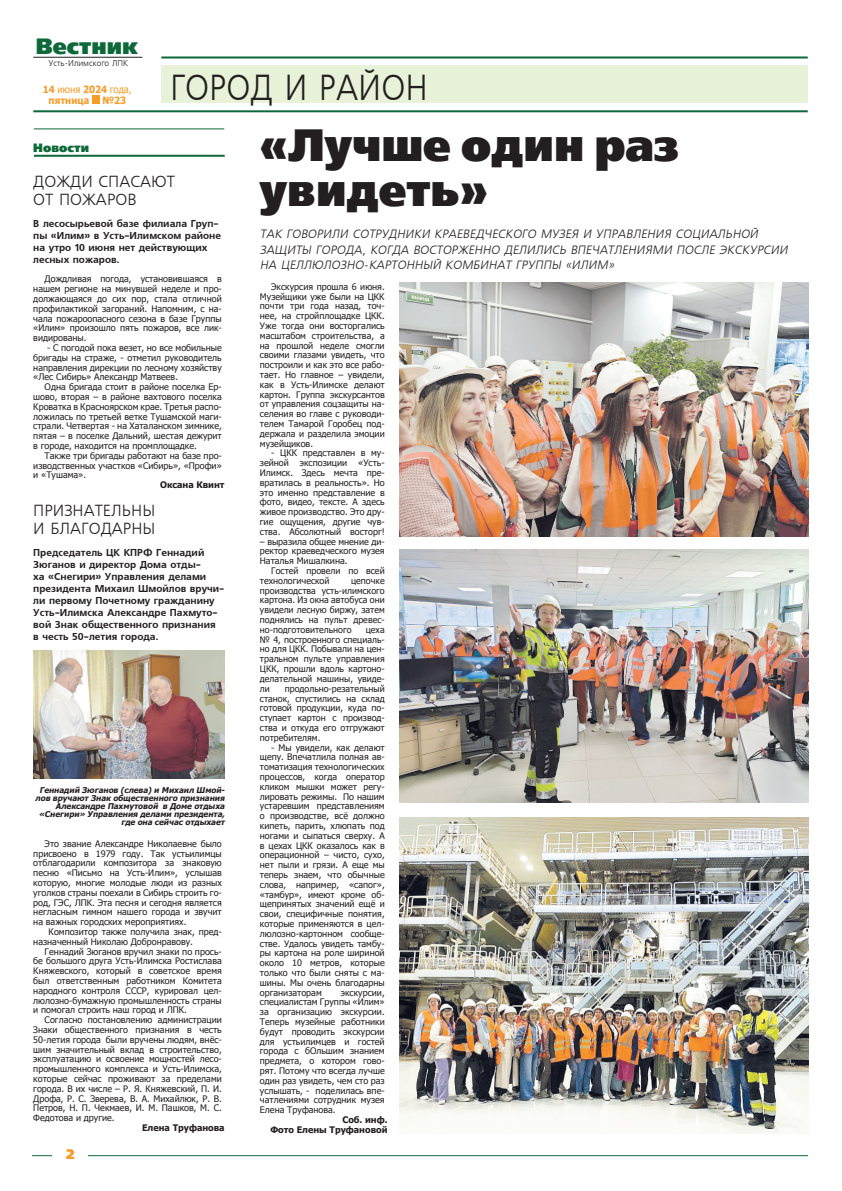
<style>
.page{position:relative;width:842px;height:1191px;background:#fff}
.page>*{position:absolute;margin:0;border:0;box-sizing:border-box;transform-origin:0 0}
.Заголовок36{font:45px/45px "Free Set Extra CTT";color:#231f20}
.t1{font:36px "Free Set";color:#231f20;scale:.9 1}
.t2{font:22px "Free Set Extra CTT";color:#0e693a}
.Подзаголовок_колонки{font:16px/18px "Free Set";color:#231f20}
.t3{font:14px "Free Set Extra CTT";color:#f89b28}
.Заголовок_двойной30{font:italic 12px/15px "Free Set";color:#231f20}
.t4{font:12px "Free Set Extra CTT";color:#0e693a}
.Подзаголовок14{font:10px/12px "Free Set Bold Cyrillic";color:#231f20}
.t5{font:700 10px/11px "Tahoma";color:#f89b28;scale:.94 1}
.Основной_текст9{font:9px/9.8px "Tahoma";color:#231f20;text-align:justify}
.Автор9{font:700 9px "Tahoma";color:#231f20}
.t6{font:8.5px "Free Set";color:#231f20;scale:.96 1}
.Подпись_под_фото8{font:italic 700 8px/8px "Tahoma";color:#231f20;text-align:right}
.s1{font-weight:400}
</style>
<div class="page">
<hr style="left:33px;top:57px;width:109px;height:1px;background:#231f20">
<div style="left:92px;top:96px;width:8px;height:8px;background:#f89b28"></div>
<hr style="left:161px;top:56px;width:647px;height:2px;background:#0e693a">
<hr style="left:33px;top:110px;width:775px;height:2px;background:#0e693a">
<div style="left:161px;top:65px;width:647px;height:37px;background:#e7f2d8"></div>
<hr style="left:32px;top:1155px;width:776px;height:1px;background:#0e693a">
<div style="left:52px;top:1146px;width:36px;height:18px;background:#fff"></div>
<hr style="left:34px;top:155px;width:191px;height:2px;background:#0f6838">
<hr style="left:34px;top:128px;width:190px;height:1px;background:#0f6838">
<img style="left:33px;top:650px;width:192px;height:128px">
<img style="left:400px;top:817px;width:408px;height:316px">
<img style="left:400px;top:283px;width:408px;height:253px">
<img style="left:400px;top:550px;width:408px;height:253px">
<h3 class="t2" style="left:36px;top:34px;width:104px">Вестник</h3>
<p class="t6" style="left:48px;top:59px;width:85px">Усть-Илимского ЛПК</p>
<p class="t5" style="left:49px;top:83px;width:90px;text-indent:-6px">14 <span class="s1">июня</span> 2024 <span class="s1">года, </span>пятница</p>
<p class="t5" style="left:102px;top:94px;width:27px">№23</p>
<p class="t1" style="left:170px;top:69px;width:288px">ГОРОД И РАЙОН</p>
<p class="t4" style="left:33px;top:141px;width:58px">Новости</p>
<p class="Подзаголовок_колонки" style="left:33px;top:173px;width:143px">ДОЖДИ СПАСАЮТ<br>ОТ ПОЖАРОВ</p>
<p class="Подзаголовок14" style="left:33px;top:217px;width:189px">В лесосырьевой базе филиала Груп&shy;пы «Илим» в Усть-Илимском районе на утро 10 июня нет действующих лесных пожаров.</p>
<p class="Основной_текст9" style="left:33px;top:274px;width:190px;text-indent:11px">Дождливая погода, установившаяся в нашем регионе на минувшей неделе и про&shy;должающаяся до сих пор, стала отличной профилактикой загораний. Напомним, с на&shy;чала пожароопасного сезона в базе Группы «Илим» произошло пять пожаров, все лик&shy;видированы.</p>
<p class="Основной_текст9" style="left:33px;top:342px;width:190px;text-indent:14px">- С погодой пока везет, но все мобильные бригады на страже, - отметил руководитель направления дирекции по лесному хозяйству «Лес Сибирь» Александр Матвеев.</p>
<p class="Основной_текст9" style="left:33px;top:381px;width:190px;text-indent:11px">Одна бригада стоит в районе поселка Ер&shy;шово, вторая – в районе вахтового поселка Кроватка в Красноярском крае. Третья распо&shy;ложилась по третьей ветке Тушамской маги&shy;страли. Четвертая - на Хаталанском зимнике, пятая – в поселке Дальний, шестая дежурит в городе, находится на промплощадке.</p>
<p class="Основной_текст9" style="left:33px;top:450px;width:190px;text-indent:11px">Также три бригады работают на базе про&shy;изводственных участков «Сибирь», «Профи» и «Тушама».</p>
<p class="Автор9" style="left:160px;top:479px;width:66px">Оксана Квинт</p>
<p class="Подзаголовок_колонки" style="left:33px;top:503px;width:124px">ПРИЗНАТЕЛЬНЫ<br>И БЛАГОДАРНЫ</p>
<p class="Подзаголовок14" style="left:33px;top:547px;width:193px">Председатель ЦК КПРФ Геннадий<br>Зюганов и директор Дома отды-<br>ха «Снегири» Управления делами президента Михаил Шмойлов вручи&shy;ли первому Почетному гражданину<br>Усть-Илимска Александре Пахмуто&shy;вой Знак общественного признания<br>в честь 50-летия города.</p>
<p class="Подпись_под_фото8" style="left:35px;top:785px;width:193px">Геннадий Зюганов (слева) и Михаил Шмой&shy;лов вручают Знак общественного признания Александре Пахмутовой в Доме отдыха «Снегири» Управления делами президента, где она сейчас отдыхает</p>
<p class="Основной_текст9" style="left:33px;top:838px;width:190px;text-indent:11px">Это звание Александре Николаевне было присвоено в 1979 году. Так устьилимцы отблагодарили композитора за знаковую песню «Письмо на Усть-Илим», услышав которую, многие молодые люди из разных уголков страны поехали в Сибирь строить го&shy;род, ГЭС, ЛПК. Эта песня и сегодня является негласным гимном нашего города и звучит на важных городских мероприятиях.</p>
<p class="Основной_текст9" style="left:33px;top:926px;width:190px;text-indent:15px">Композитор также получила знак, пред&shy;назначенный Николаю Добронравову.</p>
<p class="Основной_текст9" style="left:33px;top:946px;width:190px;text-indent:11px">Геннадий Зюганов вручил знаки по прось&shy;бе большого друга Усть-Илимска Ростислава Княжевского, который в советское время был ответственным работником Комитета народного контроля СССР, курировал цел&shy;люлозно-бумажную промышленность страны и помогал строить наш город и ЛПК.</p>
<p class="Основной_текст9" style="left:33px;top:1014px;width:190px;text-indent:11px">Согласно постановлению администрации Знаки общественного признания в честь 50-летия города были вручены людям, внёс&shy;шим значительный вклад в строительство, эксплуатацию и освоение мощностей лесо&shy;промышленного комплекса и Усть-Илимска, которые сейчас проживают за пределами города. В их числе – Р. Я. Княжевский, П. И.<br>Дрофа, Р. С. Зверева, В. А. Михайлюк, Р. В.<br>Петров, Н. П. Чекмаев, И. М. Пашков, М. С.<br>Федотова и другие.</p>
<p class="Автор9" style="left:142px;top:1121px;width:84px">Елена Труфанова</p>
<h3 class="t3" style="left:65px;top:1146px;width:12px">2</h3>
<p class="Заголовок36" style="left:260px;top:123px;width:420px">«Лучше один раз увидеть»</p>
<p class="Заголовок_двойной30" style="left:260px;top:227px;width:532px">ТАК ГОВОРИЛИ СОТРУДНИКИ КРАЕВЕДЧЕСКОГО МУЗЕЯ И УПРАВЛЕНИЯ СОЦИАЛЬНОЙ<br>ЗАЩИТЫ ГОРОДА, КОГДА ВОСТОРЖЕННО ДЕЛИЛИСЬ ВПЕЧАТЛЕНИЯМИ ПОСЛЕ ЭКСКУРСИИ<br>НА ЦЕЛЛЮЛОЗНО-КАРТОННЫЙ КОМБИНАТ ГРУППЫ «ИЛИМ»</p>
<p class="Основной_текст9" style="left:260px;top:281px;width:126px;text-indent:11px">Экскурсия прошла 6 июня.<br>Музейщики уже были на ЦКК почти три года назад, точ&shy;нее, на стройплощадке ЦКК.<br>Уже тогда они восторгались масштабом строительства, а на прошлой неделе смогли своими глазами увидеть, что построили и как это все рабо&shy;тает. Но главное – увидели, как в Усть-Илимске делают картон. Группа экскурсантов от управления соцзащиты на&shy;селения во главе с руководи&shy;телем Тамарой Горобец под&shy;держала и разделила эмоции музейщиков.</p>
<p class="Основной_текст9" style="left:260px;top:448px;width:126px;text-indent:11px">- ЦКК представлен в му&shy;зейной экспозиции «Усть-Илимск. Здесь мечта пре&shy;вратилась в реальность». Но это именно представление в фото, видео, тексте. А здесь живое производство. Это дру&shy;гие ощущения, другие чув&shy;ства. Абсолютный восторг!</p>
<p class="Основной_текст9" style="left:260px;top:536px;width:126px">– выразила общее мнение ди&shy;ректор краеведческого музея Наталья Мишалкина.</p>
<p class="Основной_текст9" style="left:260px;top:565px;width:126px;text-indent:11px">Гостей провели по всей технологической</p>
<p class="Основной_текст9" style="left:260px;top:575px;width:126px;text-indent:91px">цепочке производства усть-илимского картона. Из окна автобуса они увидели лесную биржу, затем поднялись на пульт древес&shy;но-подготовительного</p>
<p class="Основной_текст9" style="left:260px;top:624px;width:126px;text-indent:106px">цеха № 4, построенного специаль&shy;но для ЦКК. Побывали на цен&shy;тральном пульте управления ЦКК, прошли вдоль картоно&shy;делательной машины, увиде&shy;ли</p>
<p class="Основной_текст9" style="left:260px;top:683px;width:126px;text-indent:25px">продольно-резательный станок, спустились на склад готовой продукции, куда по&shy;ступает картон с производ&shy;ства и откуда его отгружают потребителям.</p>
<p class="Основной_текст9" style="left:260px;top:742px;width:126px;text-indent:11px">- Мы увидели, как делают щепу. Впечатлила полная ав&shy;томатизация технологических процессов, когда оператор кликом мышки может регу&shy;лировать режимы. По нашим устаревшим представлениям о производстве, всё должно кипеть, парить, хлюпать под ногами и сыпаться сверху. А в цехах ЦКК оказалось как в операционной – чисто, сухо, нет пыли и грязи. А еще мы теперь знаем, что обычные слова, например, «сапог», «тамбур», имеют кроме об&shy;щепринятых значений ещё и свои, специфичные понятия, которые применяются в цел&shy;люлозно-картонном сообще&shy;стве. Удалось увидеть тамбу&shy;ры картона на роле шириной около 10 метров, которые только что были сняты с ма&shy;шины. Мы очень благодарны организаторам</p>
<p class="Основной_текст9" style="left:260px;top:987px;width:126px;text-indent:81px">экскурсии, специалистам Группы «Илим» за организацию экскурсии.<br>Теперь музейные работники будут проводить экскурсии для устьилимцев и гостей города с бОльшим знанием предмета, о котором гово&shy;рят. Потому что всегда лучше один раз увидеть, чем сто раз услышать, - поделилась впе&shy;чатлениями сотрудник музея Елена Труфанова.</p>
<p class="Автор9" style="left:342px;top:1113px;width:47px">Соб. инф.</p>
<p class="Автор9" style="left:270px;top:1123px;width:119px">Фото Елены Труфановой</p>
</div>
